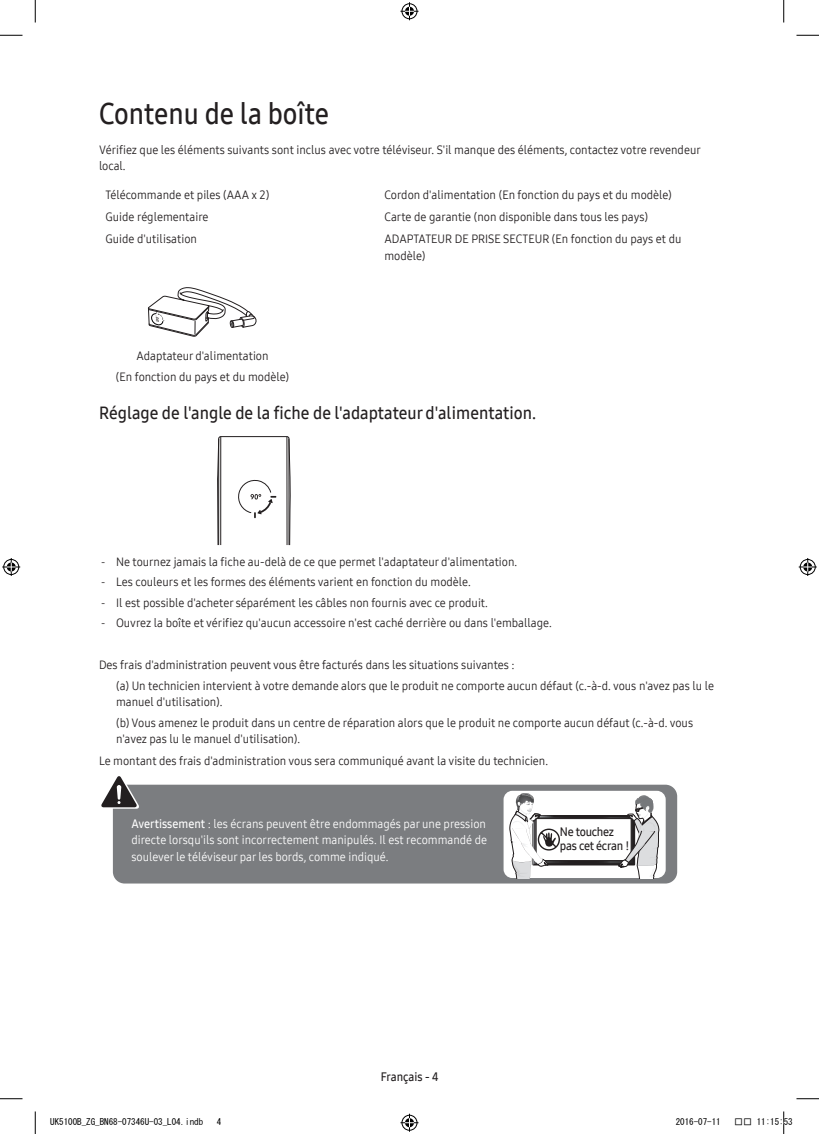
<style>
.page{position:relative;width:819px;height:1134px;background:#fff}
.page>*{position:absolute;margin:0;border:0;box-sizing:border-box;transform-origin:0 0}
.t1{font:29.25px "Samsung One UI 600";color:#231f20;scale:.92 1}
.t2{font:17.25px "Samsung One UI 600";color:#231f20;scale:.95 1}
.t3{font:12px/16.5px "Samsung One UI 400";color:#231f20;scale:.95 1}
.t4{font:12px/16.5px "Samsung One UI 400";color:#fff;text-align:justify;scale:.95 1}
.t5{font:12px/13.5px "Samsung One UI 600";letter-spacing:-.02em;color:#231f20;scale:.95 1}
.t6{font:12px "Samsung One UI 600";color:#231f20;scale:.95 1}
.t7{font:9px "MS Gothic";color:#000}
.s1{font-family:"Helvetica Neue LT Pro";font-weight:300}
.s2{font-family:"Samsung One UI 600"}
</style>
<div class="page">
<svg style="left:148px;top:287px;width:109px;height:50px"></svg>
<svg style="left:217px;top:436px;width:74px;height:109px"></svg>
<hr style="left:220px;top:436px;width:1px;height:109px;background:#231f20">
<hr style="left:287px;top:436px;width:1px;height:109px;background:#231f20">
<hr style="left:218px;top:438px;width:1px;height:107px;background:#231f20">
<hr style="left:289px;top:438px;width:1px;height:107px;background:#231f20">
<div style="left:113px;top:784px;width:564px;height:99px;background:#7b7d80;border-radius:12px"></div>
<div style="left:503px;top:790px;width:163px;height:88px;background:#fff;border-radius:9px"></div>
<svg style="left:509px;top:793px;width:152px;height:85px"></svg>
<svg style="left:101px;top:776px;width:39px;height:32px"></svg>
<svg style="left:0;top:35px;width:22px;height:1px"></svg>
<svg style="left:796px;top:35px;width:23px;height:1px"></svg>
<svg style="left:0;top:1098px;width:22px;height:1px"></svg>
<svg style="left:796px;top:1098px;width:23px;height:1px"></svg>
<svg style="left:35px;top:0;width:1px;height:22px"></svg>
<svg style="left:35px;top:1111px;width:1px;height:23px"></svg>
<svg style="left:783px;top:0;width:1px;height:22px"></svg>
<svg style="left:400px;top:2px;width:18px;height:18px"></svg>
<svg style="left:400px;top:1113px;width:18px;height:18px"></svg>
<svg style="left:2px;top:558px;width:18px;height:18px"></svg>
<svg style="left:799px;top:558px;width:18px;height:18px"></svg>
<svg style="left:783px;top:1111px;width:2px;height:23px"></svg>
<h1 class="t1" style="left:99px;top:94px;width:251px">Contenu de la boîte</h1>
<p class="t3" style="left:99px;top:141px;width:635px">Vérifiez que les éléments suivants sont inclus avec votre téléviseur. S'il manque des éléments, contactez votre revendeur local.</p>
<p class="t3" style="left:105px;top:186px;width:174px">Télécommande et piles (AAA x 2)</p>
<p class="t3" style="left:384px;top:186px;width:304px">Cordon d'alimentation (En fonction du pays et du modèle)</p>
<p class="t3" style="left:105px;top:208px;width:110px">Guide réglementaire</p>
<p class="t3" style="left:384px;top:208px;width:279px">Carte de garantie (non disponible dans tous les pays)</p>
<p class="t3" style="left:105px;top:231px;width:98px">Guide d'utilisation</p>
<p class="t3" style="left:384px;top:231px;width:314px">ADAPTATEUR DE PRISE SECTEUR (En fonction du pays et du modèle)</p>
<p class="t3" style="left:116px;top:345px;width:184px;line-height:21.1px;text-align:center">Adaptateur d'alimentation<br>(En fonction du pays et du modèle)</p>
<h2 class="t2" style="left:99px;top:402px;width:462px">Réglage de l'angle de la fiche de l'adaptateur d'alimentation.</h2>
<p class="t3" style="left:101px;top:553px;width:439px"><span class="s1">-</span> Ne tournez jamais la fiche au-delà de ce que permet l'adaptateur d'alimentation.</p>
<p class="t3" style="left:101px;top:573px;width:391px"><span class="s1">-</span> Les couleurs et les formes des éléments varient en fonction du modèle.</p>
<p class="t3" style="left:101px;top:594px;width:409px"><span class="s1">-</span> Il est possible d'acheter séparément les câbles non fournis avec ce produit.</p>
<p class="t3" style="left:101px;top:614px;width:476px"><span class="s1">-</span> Ouvrez la boîte et vérifiez qu'aucun accessoire n'est caché derrière ou dans l'emballage.</p>
<p class="t3" style="left:116px;top:654px;width:631px;line-height:20.7px;text-indent:-17px">Des frais d'administration peuvent vous être facturés dans les situations suivantes :<br>(a) Un technicien intervient à votre demande alors que le produit ne comporte aucun défaut (c.-à-d. vous n'avez pas lu le</p>
<p class="t3" style="left:116px;top:691px;width:609px;line-height:20.7px">manuel d'utilisation).<br>(b) Vous amenez le produit dans un centre de réparation alors que le produit ne comporte aucun défaut (c.-à-d. vous</p>
<p class="t3" style="left:99px;top:728px;width:474px;line-height:21.1px;text-indent:17px">n'avez pas lu le manuel d'utilisation).<br>Le montant des frais d'administration vous sera communiqué avant la visite du technicien.</p>
<p class="t4" style="left:131px;top:815px;width:376px"><span class="s2">Avertissement</span> : les écrans peuvent être endommagés par une pression directe lorsqu'ils sont incorrectement manipulés. Il est recommandé de soulever le téléviseur par les bords, comme indiqué.</p>
<p class="t5" style="left:560px;top:825px;width:74px">Ne touchez pas cet écran !</p>
<p class="t6" style="left:381px;top:1068px;width:62px">Français - 4</p>
<p class="t7" style="left:50px;top:1117px;width:155px">UK5100B_ZG_BN68-07346U-03_L04.indb</p>
<p class="t7" style="left:217px;top:1117px;width:6px">4</p>
<p class="t7" style="left:676px;top:1117px;width:46px">2016-07-11</p>
<p class="t7" style="left:757px;top:1117px;width:37px">11:15:53</p>
</div>
